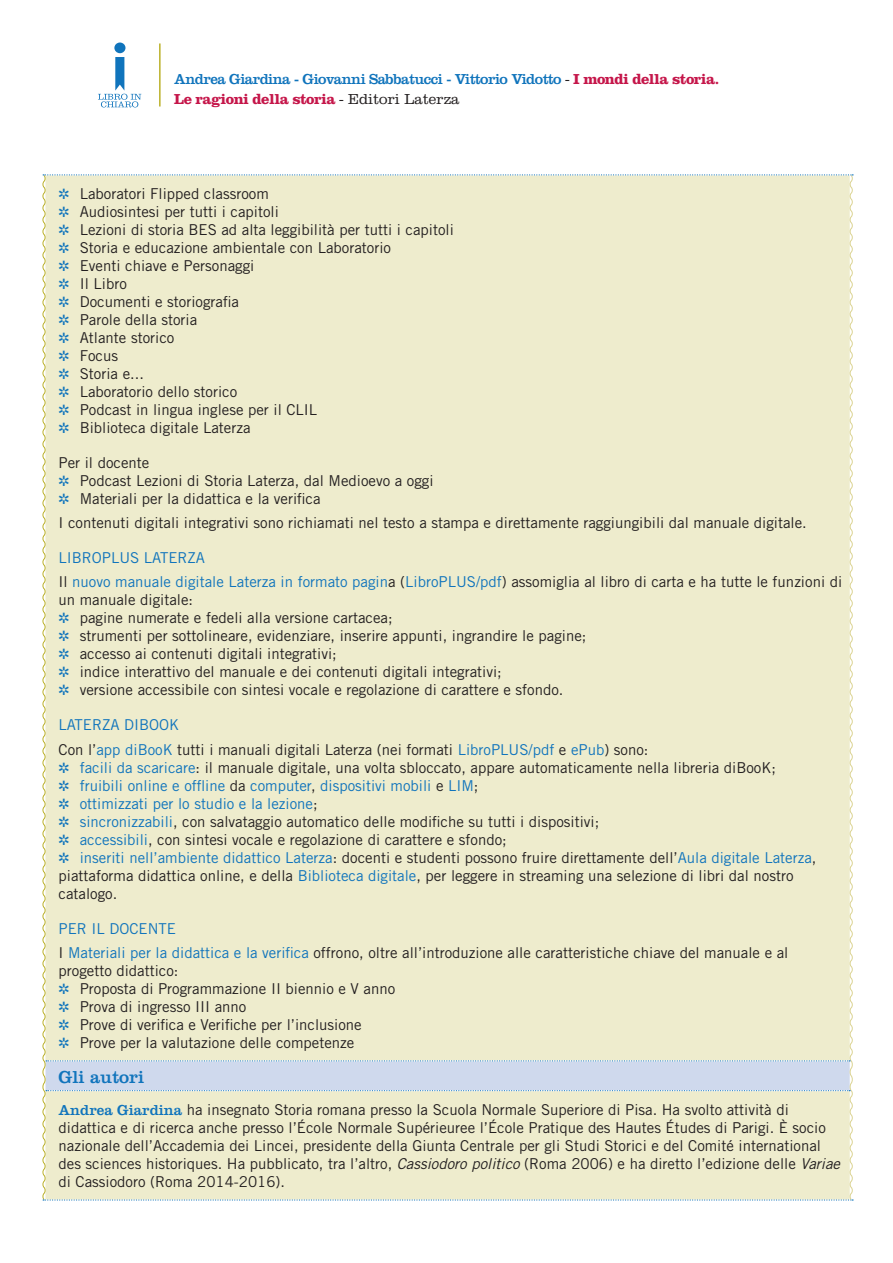
<style>
.page{position:relative;width:893px;height:1263px;background:#fff}
.page>*{position:absolute;margin:0;border:0;box-sizing:border-box;transform-origin:0 0}
.t1{font:18px "Clarendon";color:#1074bc}
.t2{font:15px/18px "Trade Gothic LT Std";color:#231f20}
.t3{font:15px/24.3px "Trade Gothic LT Std";color:#1074bc}
.t4{font:15px/19.8px "Clarendon";letter-spacing:-.035em;color:#1074bc}
.s1{font-weight:300;color:#231f20}
.s2{font-weight:700;color:#c5164a}
.s3{color:#1074bc}
.s4{color:#231f20}
.s5{font-family:"Clarendon";color:#1074bc}
.s6{font-style:italic}
</style>
<div class="page">
<div style="left:42px;top:174px;width:812px;height:1026px;background:#eeeccd"></div>
<hr style="left:159px;top:43px;width:2px;height:64px;background:#bbb12a">
<div style="left:114px;top:43px;width:11px;height:10px;background:#1074bc;border-radius:50%"></div>
<svg style="left:98px;top:57px;width:43px;height:50px"></svg>
<p class="t4" style="left:174px;top:69px;width:547px">Andrea Giardina - Giovanni Sabbatucci - Vittorio Vidotto <span class="s1">-</span> <span class="s2">I mondi della storia.<br>Le ragioni della storia</span> <span class="s1">- Editori Laterza</span></p>
<p class="t2" style="left:59px;top:184px;width:397px"><span class="s3">✲</span> Laboratori Flipped classroom<br><span class="s3">✲</span> Audiosintesi per tutti i capitoli<br><span class="s3">✲</span> Lezioni di storia BES ad alta leggibilità per tutti i capitoli <span class="s3">✲</span> Storia e educazione ambientale con Laboratorio<br><span class="s3">✲</span> Eventi chiave e Personaggi<br><span class="s3">✲</span> Il Libro<br><span class="s3">✲</span> Documenti e storiografia<br><span class="s3">✲</span> Parole della storia<br><span class="s3">✲</span> Atlante storico<br><span class="s3">✲</span> Focus<br><span class="s3">✲</span> Storia e...<br><span class="s3">✲</span> Laboratorio dello storico<br><span class="s3">✲</span> Podcast in lingua inglese per il CLIL<br><span class="s3">✲</span> Biblioteca digitale Laterza</p>
<p class="t2" style="left:59px;top:453px;width:376px">Per il docente<br><span class="s3">✲</span> Podcast Lezioni di Storia Laterza, dal Medioevo a oggi <span class="s3">✲</span> Materiali per la didattica e la verifica</p>
<p class="t2" style="left:59px;top:513px;width:750px">I contenuti digitali integrativi sono richiamati nel testo a stampa e direttamente raggiungibili dal manuale digitale.</p>
<p class="t3" style="left:59px;top:545px;width:785px">LIBROPLUS LATERZA<br><span class="s4">Il</span> nuovo manuale digitale Laterza in formato pagin<span class="s4">a (</span>LibroPLUS/pdf<span class="s4">) assomiglia al libro di carta e ha tutte le funzioni di</span></p>
<p class="t2" style="left:59px;top:591px;width:529px">un manuale digitale:<br><span class="s3">✲</span> pagine numerate e fedeli alla versione cartacea;<br><span class="s3">✲</span> strumenti per sottolineare, evidenziare, inserire appunti, ingrandire le pagine; <span class="s3">✲</span> accesso ai contenuti digitali integrativi;<br><span class="s3">✲</span> indice interattivo del manuale e dei contenuti digitali integrativi;<br><span class="s3">✲</span> versione accessibile con sintesi vocale e regolazione di carattere e sfondo.</p>
<p class="t2" style="left:59px;top:713px;width:591px;line-height:24.3px"><span class="s3">LATERZA DIBOOK<br></span>Con l’<span class="s3">app diBooK</span> tutti i manuali digitali Laterza (nei formati <span class="s3">LibroPLUS/pdf</span> e <span class="s3">ePub</span>) sono:</p>
<p class="t2" style="left:59px;top:758px;width:759px"><span class="s3">✲ facili da scaricare</span>: il manuale digitale, una volta sbloccato, appare automaticamente nella libreria diBooK;<br><span class="s3">✲ fruibili online e offline</span> da <span class="s3">computer</span>, <span class="s3">dispositivi mobili</span> e <span class="s3">LIM</span>;<br><span class="s3">✲ ottimizzati per lo studio e la lezione</span>;<br><span class="s3">✲ sincronizzabili</span>, con salvataggio automatico delle modifiche su tutti i dispositivi;<br><span class="s3">✲ accessibili</span>, con sintesi vocale e regolazione di carattere e sfondo;<br><span class="s3">✲ inseriti nell’ambiente didattico Laterza</span>: docenti e studenti possono fruire direttamente dell’<span class="s3">Aula digitale Laterza</span>, piattaforma didattica online, e della <span class="s3">Biblioteca digitale</span>, per leggere in streaming una selezione di libri dal nostro catalogo.</p>
<p class="t2" style="left:59px;top:916px;width:731px;line-height:24.3px"><span class="s3">PER IL DOCENTE<br></span>I <span class="s3">Materiali per la didattica e la verifica</span> offrono, oltre all’introduzione alle caratteristiche chiave del manuale e al</p>
<p class="t2" style="left:59px;top:961px;width:338px">progetto didattico:<br><span class="s3">✲</span> Proposta di Programmazione II biennio e V anno <span class="s3">✲</span> Prova di ingresso III anno<br><span class="s3">✲</span> Prove di verifica e Verifiche per l’inclusione<br><span class="s3">✲</span> Prove per la valutazione delle competenze</p>
<p class="t1" style="left:59px;top:1066px;width:87px">Gli autori</p>
<p class="t2" style="left:59px;top:1101px;width:783px"><span class="s5">Andrea Giardina</span> ha insegnato Storia romana presso la Scuola Normale Superiore di Pisa. Ha svolto attività di didattica e di ricerca anche presso l’École Normale Supérieuree l’École Pratique des Hautes Études di Parigi. È socio nazionale dell’Accademia dei Lincei, presidente della Giunta Centrale per gli Studi Storici e del Comité international des sciences historiques. Ha pubblicato, tra l’altro, <span class="s6">Cassiodoro politico</span> (Roma 2006) e ha diretto l’edizione delle <span class="s6">Variae </span>di Cassiodoro (Roma 2014-2016).</p>
</div>
